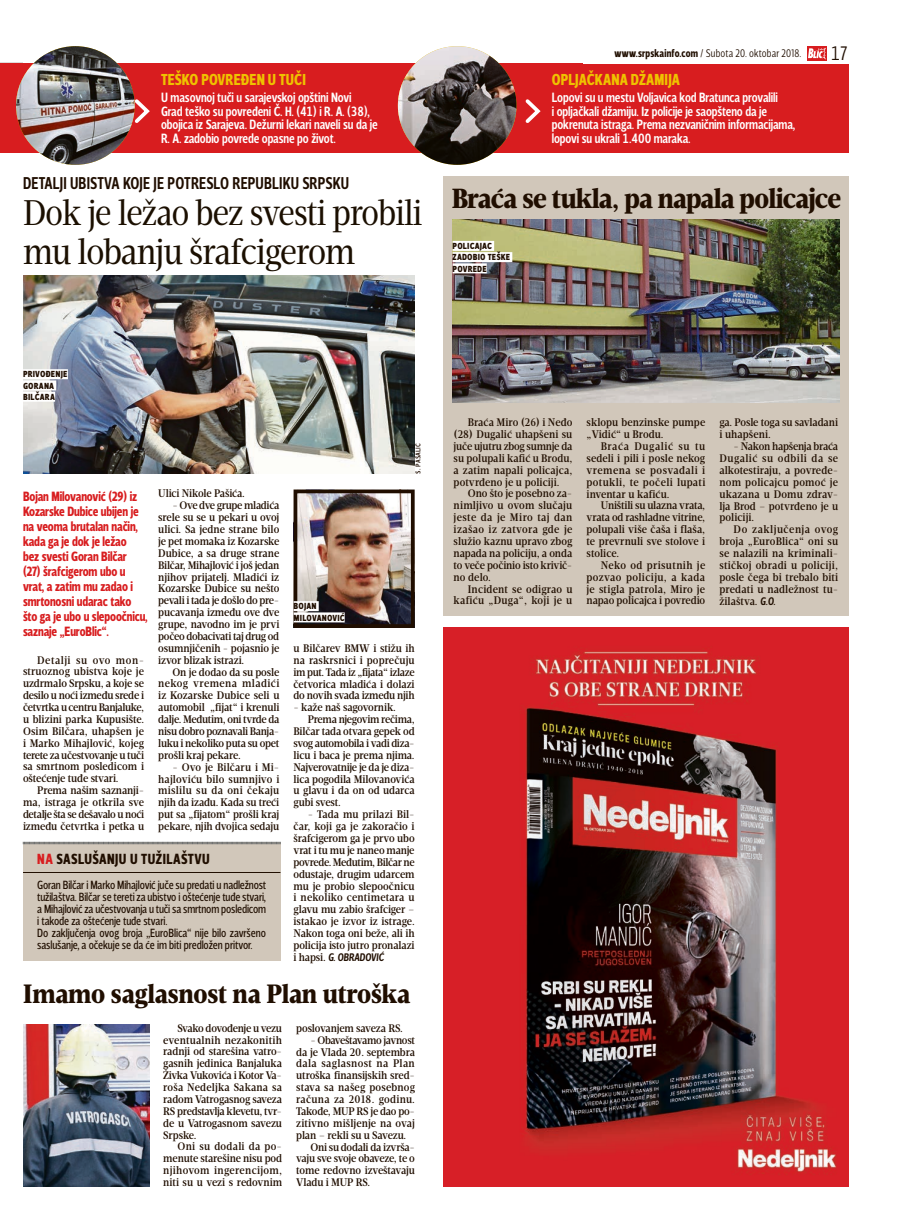
<style>
.page{position:relative;width:902px;height:1226px;background:#fff}
.page>*{position:absolute;margin:0;border:0;box-sizing:border-box;transform-origin:0 0}
.Naslov_Mali_36{font:36.5px/38.6px "Velino Condensed Text";letter-spacing:-.025em;color:#1b0f00}
.Naslov_Najmanji_25{font:900 28.38px "Velino Condensed Text";letter-spacing:-.025em;color:#200e00}
.Naslov_Najmanji_25-2{font:900 27.12px "Velino Condensed Text";letter-spacing:-.01em;color:#200e00}
.PAGINACIJA{font:300 20px "Velino Sans Condensed";color:#200e00}
.Nadnaslov_mali{font:500 17.5px "Velino Sans Condensed";letter-spacing:.005em;color:#200e00;scale:.95 1}
.SHINA_NASLOV{font:700 16.25px "Velino Sans Condensed";letter-spacing:.04em;color:#efc200}
.Naslov{font:700 15px "Velino Sans Condensed";letter-spacing:.035em;color:#200e00}
.SHINA_TEXT{font:500 13.75px/13.8px "Velino Sans Condensed";letter-spacing:-.01em;color:#fff}
.Podnaslov_mali{font:700 13.75px/15px "Velino Sans Condensed";letter-spacing:-.015em;color:#d81d1f}
.Tekst{font:12.12px/11.9px "Velino Sans Condensed";letter-spacing:-.01em;color:#200e00;text-align:justify}
.t1{font:500 11.25px/11.9px "Velino Condensed Text";letter-spacing:-.005em;color:#200e00;text-align:justify}
.FOTO_POTPIS_TRAKA_BE{font:700 11.25px/11.2px "Velino Sans Condensed";letter-spacing:.015em;color:#200e00}
.t2{font:300 11.25px "Velino Sans Condensed";letter-spacing:.015em;color:#200e00}
.t3{font:500 11.25px/11.9px "Velino Condensed Text";letter-spacing:.02em;color:#200e00;text-align:right}
.Potpis_fotografa{font:8.75px "Velino Sans Condensed";letter-spacing:.01em;color:#200e00}
.s1{font-weight:700}
.s2{color:#d81d1f}
.s3{font-family:"Velino Sans Condensed";font-style:italic}
</style>
<div class="page">
<hr style="left:0;top:63px;width:849px;height:1px;background:#200e00">
<div style="left:443px;top:177px;width:406px;height:439px;background:#d1c7ba"></div>
<img style="left:23px;top:1024px;width:126px;height:162px">
<img style="left:452px;top:219px;width:387px;height:183px">
<div style="left:452px;top:241px;width:42px;height:10px;background:#fff"></div>
<div style="left:452px;top:252px;width:60px;height:10px;background:#fff"></div>
<div style="left:452px;top:263px;width:35px;height:10px;background:#fff"></div>
<div style="left:23px;top:842px;width:257px;height:118px;background:#d1c7ba"></div>
<svg style="left:23px;top:841px;width:258px;height:4px"></svg>
<hr style="left:23px;top:872px;width:257px;height:1px;background:#200e00">
<img style="left:23px;top:276px;width:392px;height:198px">
<img style="left:299px;top:495px;width:111px;height:128px">
<div style="left:294px;top:490px;width:121px;height:138px;border:4px solid #200e00"></div>
<div style="left:23px;top:369px;width:45px;height:10px;background:#fff"></div>
<div style="left:23px;top:380px;width:33px;height:10px;background:#fff"></div>
<div style="left:23px;top:392px;width:32px;height:10px;background:#fff"></div>
<div style="left:294px;top:601px;width:25px;height:10px;background:#fff"></div>
<div style="left:294px;top:612px;width:51px;height:10px;background:#fff"></div>
<div style="left:0;top:64px;width:849px;height:89px;background:#d81d1f"></div>
<svg style="left:134px;top:97px;width:16px;height:26px"></svg>
<svg style="left:525px;top:99px;width:16px;height:24px"></svg>
<img style="left:398px;top:46px;width:118px;height:119px;border-radius:59px">
<img style="left:16px;top:46px;width:119px;height:119px;border-radius:59px">
<div style="left:807px;top:47px;width:20px;height:14px;background:#d81d1f"></div>
<svg style="left:808px;top:48px;width:18px;height:12px"></svg>
<img style="left:443px;top:628px;width:406px;height:558px">
<p class="SHINA_NASLOV" style="left:161px;top:69px;width:146px">Teško povređen u tuči</p>
<p class="SHINA_TEXT" style="left:161px;top:91px;width:218px">U masovnoj tuči u sarajevskoj opštini Novi<br>Grad teško su povređeni Č. H. (41) i R. A. (38), obojica iz Sarajeva. Dežurni lekari naveli su da je R. A. zadobio povrede opasne po život.</p>
<p class="Nadnaslov_mali" style="left:23px;top:172px;width:345px">detalji ubistva koje je potreslo Republiku Srpsku</p>
<p class="Naslov_Mali_36" style="left:23px;top:194px;width:400px">Dok je ležao bez svesti probili mu lobanju šrafcigerom</p>
<p class="t2" style="left:614px;top:47px;width:189px"><span class="s1">www.srpskainfo.com</span> / Subota 20. oktobar 2018.</p>
<p class="PAGINACIJA" style="left:830px;top:41px;width:20px">17</p>
<p class="FOTO_POTPIS_TRAKA_BE" style="left:651px;top:48px;width:49px">www.blic.rs</p>
<p class="SHINA_NASLOV" style="left:552px;top:69px;width:129px">Opljačkana džamija</p>
<p class="SHINA_TEXT" style="left:552px;top:91px;width:245px">Lopovi su u mestu Voljavica kod Bratunca provalili<br>i opljačkali džamiju. Iz policije je saopšteno da je pokrenuta istraga. Prema nezvaničnim informacijama, lopovi su ukrali 1.400 maraka.</p>
<p class="Naslov_Najmanji_25" style="left:452px;top:181px;width:391px">Braća se tukla, pa napala policajce</p>
<p class="FOTO_POTPIS_TRAKA_BE" style="left:452px;top:240px;width:59px">policajac zadobio teške povrede</p>
<p class="FOTO_POTPIS_TRAKA_BE" style="left:23px;top:368px;width:46px">privođenje gorana bilčara</p>
<p class="Podnaslov_mali" style="left:23px;top:489px;width:126px">Bojan Milovanović (29) iz<br>Kozarske Dubice ubijen je na veoma brutalan način, kada ga je dok je ležao<br>bez svesti Goran Bilčar (27) šrafcigerom ubo u vrat, a zatim mu zadao i smrtonosni udarac tako što ga je ubo u slepoočnicu, saznaje „EuroBlic“.</p>
<p class="t1" style="left:23px;top:654px;width:123px;text-indent:14px">Detalji su ovo mon&shy;struoznog ubistva koje je uzdrmalo Srpsku, a koje se desilo u noći između srede i četvrtka u centru Banjaluke, u blizini parka Kupusište.<br>Osim Bilčara, uhapšen je i Marko Mihajlović, kojeg terete za učestvovanje u tuči sa smrtnom posledicom i oštećenje tuđe stvari.</p>
<p class="t1" style="left:23px;top:785px;width:123px;text-indent:14px">Prema našim saznanji&shy;ma, istraga je otkrila sve detalje šta se dešavalo u noći između četvrtka i petka u</p>
<p class="t1" style="left:158px;top:488px;width:88px">Ulici Nikole Pašića.</p>
<p class="t1" style="left:158px;top:500px;width:123px;text-indent:14px">- Ove dve grupe mladića srele su se u pekari u ovoj ulici. Sa jedne strane bilo je pet momaka iz Kozarske Dubice, a sa druge strane Bilčar, Mihajlović i još jedan njihov prijatelj. Mladići iz Kozarske Dubice su nešto pevali i tada je došlo do pre&shy;pucavanja između ove dve grupe, navodno im je prvi počeo dobacivati taj drug od osumnjičenih - pojasnio je izvor blizak istrazi.</p>
<p class="t1" style="left:158px;top:666px;width:123px;text-indent:14px">On je dodao da su posle nekog vremena mladići iz Kozarske Dubice seli u automobil „fijat“ i krenuli dalje. Međutim, oni tvrde da nisu dobro poznavali Banja&shy;luku i nekoliko puta su opet prošli kraj pekare.</p>
<p class="t1" style="left:158px;top:761px;width:123px;text-indent:14px">- Ovo je Bilčaru i Mi&shy;hajloviću bilo sumnjivo i mislilu su da oni čekaju njih da izađu. Kada su treći put sa „fijatom“ prošli kraj pekare, njih dvojica sedaju</p>
<p class="Naslov" style="left:37px;top:849px;width:174px"><span class="s2">Na</span> saslušanju u Tužilaštvu</p>
<p class="Tekst" style="left:37px;top:879px;width:231px">Goran Bilčar i Marko Mihajlović juče su predati u nadležnost tužilaštva. Bilčar se tereti za ubistvo i oštećenje tuđe stvari, a Mihajlović za učestvovanja u tuči sa smrtnom posledicom i takođe za oštećenje tuđe stvari.</p>
<p class="Tekst" style="left:37px;top:927px;width:230px">Do zaključenja ovog broja „EuroBlica“ nije bilo završeno saslušanje, a očekuje se da će im biti predložen pritvor.</p>
<p class="FOTO_POTPIS_TRAKA_BE" style="left:294px;top:600px;width:53px">Bojan<br>Milovanović</p>
<p class="Potpis_fotografa" style="left:412px;top:474px;width:32px;rotate:-90deg">s. pašalić</p>
<p class="t1" style="left:294px;top:642px;width:123px">u Bilčarev BMW i stižu ih na raskrsnici i poprečuju im put. Tada iz „fijata“ izlaze četvorica mladića i dolazi do novih svađa između njih</p>
<p class="t1" style="left:294px;top:702px;width:104px">- kaže naš sagovornik.</p>
<p class="t1" style="left:294px;top:714px;width:123px;text-indent:14px">Prema njegovim rečima, Bilčar tada otvara gepek od svog automobila i vadi diza&shy;licu i baca je prema njima.<br>Najverovatnije je da je diza&shy;lica pogodila Milovanovića u glavu i da on od udarca gubi svest.</p>
<p class="t1" style="left:294px;top:809px;width:123px;text-indent:14px">- Tada mu prilazi Bil&shy;čar, koji ga je zakoračio i šrafcigerom ga je prvo ubo vrat i tu mu je naneo manje povrede. Međutim, Bilčar ne odustaje, drugim udarcem mu je probio slepoočnicu i nekoliko centimetara u glavu mu zabio šrafciger – istakao je izvor iz istrage.<br>Nakon toga oni beže, ali ih policija isto jutro pronalazi i hapsi. <span class="s3">G. OBRADOVIĆ</span></p>
<p class="Naslov_Najmanji_25-2" style="left:23px;top:977px;width:388px">Imamo saglasnost na Plan utroška</p>
<p class="t1" style="left:163px;top:1022px;width:120px;text-indent:14px">Svako dovođenje u vezu eventualnih nezakonitih radnji od starešina vatro&shy;gasnih jedinica Banjaluka Živka Vukovića i Kotor Va&shy;roša Nedeljka Sakana sa radom Vatrogasnog saveza RS predstavlja klevetu, tvr&shy;de u Vatrogasnom savezu Srpske.</p>
<p class="t1" style="left:163px;top:1141px;width:120px;text-indent:14px">Oni su dodali da po&shy;menute starešine nisu pod njihovom ingerencijom, niti su u vezi s redovnim</p>
<p class="t1" style="left:296px;top:1022px;width:108px">poslovanjem saveza RS.</p>
<p class="t1" style="left:296px;top:1034px;width:120px;text-indent:14px">- Obaveštavamo javnost da je Vlada 20. septembra dala saglasnost na Plan utroška finansijskih sred&shy;stava sa našeg posebnog računa za 2018. godinu.<br>Takođe, MUP RS je dao po&shy;zitivno mišljenje na ovaj plan – rekli su u Savezu.</p>
<p class="t1" style="left:296px;top:1141px;width:120px;text-indent:14px">Oni su dodali da izvrša&shy;vaju sve svoje obaveze, te o tome redovno izveštavaju Vladu i MUP RS.</p>
<p class="t1" style="left:454px;top:417px;width:120px;text-indent:14px">Braća Miro (26) i Neđo (28) Dugalić uhapšeni su juče ujutru zbog sumnje da su polupali kafić u Brodu, a zatim napali policajca, potvrđeno je u policiji.</p>
<p class="t1" style="left:454px;top:488px;width:120px;text-indent:14px">Ono što je posebno za&shy;nimljivo u ovom slučaju jeste da je Miro taj dan izašao iz zatvora gde je služio kaznu upravo zbog napada na policiju, a onda to veče počinio isto krivič&shy;no delo.</p>
<p class="t3" style="left:454px;top:583px;width:120px">Incident se odigrao u kafiću „Duga“, koji je u</p>
<p class="t1" style="left:586px;top:417px;width:120px">sklopu benzinske pumpe „Vidić“ u Brodu.</p>
<p class="t1" style="left:586px;top:440px;width:120px;text-indent:14px">Braća Dugalić su tu sedeli i pili i posle nekog vremena se posvađali i potukli, te počeli lupati inventar u kafiću.</p>
<p class="t1" style="left:586px;top:500px;width:120px;text-indent:14px">Uništili su ulazna vrata, vrata od rashladne vitrine, polupali više čaša i flaša, te prevrnuli sve stolove i stolice.</p>
<p class="t1" style="left:586px;top:559px;width:120px;text-indent:14px">Neko od prisutnih je pozvao policiju, a kada je stigla patrola, Miro je napao policajca i povredio</p>
<p class="t1" style="left:719px;top:417px;width:120px">ga. Posle toga su savladani i uhapšeni.</p>
<p class="t1" style="left:719px;top:440px;width:120px;text-indent:14px">- Nakon hapšenja braća Dugalić su odbili da se alkotestiraju, a povređe&shy;nom policajcu pomoć je ukazana u Domu zdrav&shy;lja Brod – potvrđeno je u policiji.</p>
<p class="t1" style="left:719px;top:524px;width:120px;text-indent:14px">Do zaključenja ovog broja „EuroBlica“ oni su se nalazili na kriminali&shy;stičkoj obradi u policiji, posle čega bi trebalo biti predati u nadležnost tu&shy;žilaštva. <span class="s3">G.O.</span></p>
</div>
